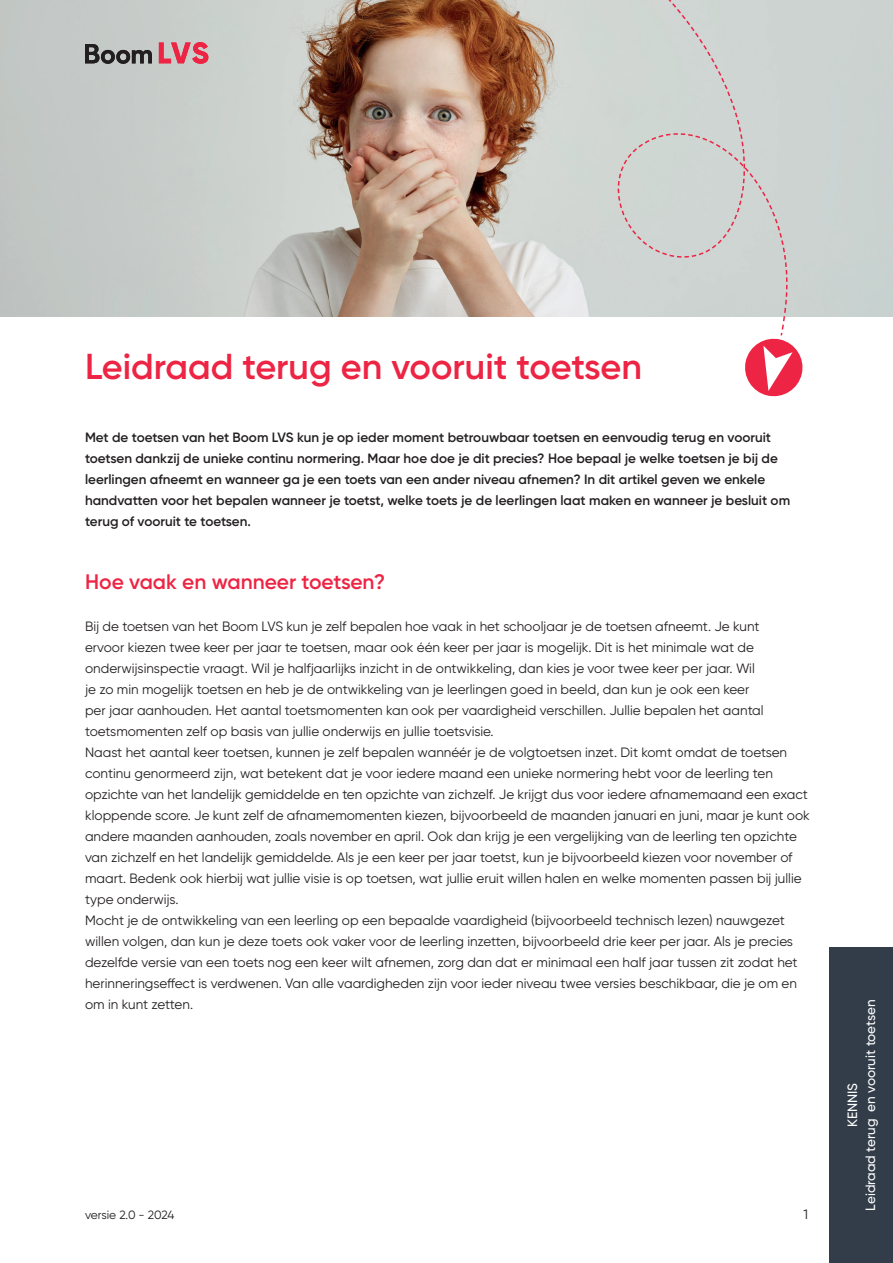
<style>
.page{position:relative;width:893px;height:1263px;background:#fff}
.page>*{position:absolute;margin:0;border:0;box-sizing:border-box;transform-origin:0 0}
.t1{font:600 36px "Gilroy";color:#ed2443}
.t2{font:600 21px "Gilroy";color:#ed2443}
.t3{font:13.5px/21px "Gilroy";color:#231f20}
.t4{font:600 13.5px/21px "Gilroy";color:#231f20}
.t5{font:500 13.5px/18px "Gilroy";color:#fff;text-align:center}
.t6{font:12px "Gilroy";letter-spacing:-.01em;color:#231f20}
</style>
<div class="page">
<img style="left:0;top:0;width:893px;height:317px">
<div style="left:829px;top:947px;width:64px;height:316px;background:#323d49"></div>
<svg style="left:85px;top:44px;width:67px;height:20px"></svg>
<svg style="left:159px;top:42px;width:49px;height:22px"></svg>
<div style="left:598px;top:0;width:196px;height:300px;background:#d0d6d2"></div>
<svg style="left:745px;top:306px;width:60px;height:91px"></svg>
<svg style="left:619px;top:0;width:169px;height:337px;background:#d1d5d2"></svg>
<h1 class="t1" style="left:85px;top:344px;width:558px">Leidraad terug en vooruit toetsen</h1>
<p class="t4" style="left:85px;top:426px;width:707px">Met de toetsen van het Boom LVS kun je op ieder moment betrouwbaar toetsen en eenvoudig terug en vooruit toetsen dankzij de unieke continu normering. Maar hoe doe je dit precies? Hoe bepaal je welke toetsen je bij de leerlingen afneemt en wanneer ga je een toets van een ander niveau afnemen? In dit artikel geven we enkele handvatten voor het bepalen wanneer je toetst, welke toets je de leerlingen laat maken en wanneer je besluit om terug of vooruit te toetsen.</p>
<h2 class="t2" style="left:85px;top:568px;width:302px">Hoe vaak en wanneer toetsen?</h2>
<p class="t3" style="left:85px;top:615px;width:726px">Bij de toetsen van het Boom LVS kun je zelf bepalen hoe vaak in het schooljaar je de toetsen afneemt. Je kunt<br>ervoor kiezen twee keer per jaar te toetsen, maar ook één keer per jaar is mogelijk. Dit is het minimale wat de onderwijsinspectie vraagt. Wil je halfjaarlijks inzicht in de ontwikkeling, dan kies je voor twee keer per jaar. Wil<br>je zo min mogelijk toetsen en heb je de ontwikkeling van je leerlingen goed in beeld, dan kun je ook een keer<br>per jaar aanhouden. Het aantal toetsmomenten kan ook per vaardigheid verschillen. Jullie bepalen het aantal toetsmomenten zelf op basis van jullie onderwijs en jullie toetsvisie.<br>Naast het aantal keer toetsen, kunnen je zelf bepalen wannéér je de volgtoetsen inzet. Dit komt omdat de toetsen continu genormeerd zijn, wat betekent dat je voor iedere maand een unieke normering hebt voor de leerling ten opzichte van het landelijk gemiddelde en ten opzichte van zichzelf. Je krijgt dus voor iedere afnamemaand een exact kloppende score. Je kunt zelf de afnamemomenten kiezen, bijvoorbeeld de maanden januari en juni, maar je kunt ook andere maanden aanhouden, zoals november en april. Ook dan krijg je een vergelijking van de leerling ten opzichte van zichzelf en het landelijk gemiddelde. Als je een keer per jaar toetst, kun je bijvoorbeeld kiezen voor november of maart. Bedenk ook hierbij wat jullie visie is op toetsen, wat jullie eruit willen halen en welke momenten passen bij jullie type onderwijs.<br>Mocht je de ontwikkeling van een leerling op een bepaalde vaardigheid (bijvoorbeeld technisch lezen) nauwgezet willen volgen, dan kun je deze toets ook vaker voor de leerling inzetten, bijvoorbeeld drie keer per jaar. Als je precies dezelfde versie van een toets nog een keer wilt afnemen, zorg dan dat er minimaal een half jaar tussen zit zodat het herinneringseffect is verdwenen. Van alle vaardigheden zijn voor ieder niveau twee versies beschikbaar, die je om en om in kunt zetten.</p>
<p class="t6" style="left:85px;top:1207px;width:91px">versie 2.0 - 2024</p>
<p class="t3" style="left:803px;top:1203px;width:6px">1</p>
<p class="t5" style="left:843px;top:1210px;width:212px;rotate:-90deg">KENNIS<br>Leidraad terug en vooruit toetsen</p>
</div>
